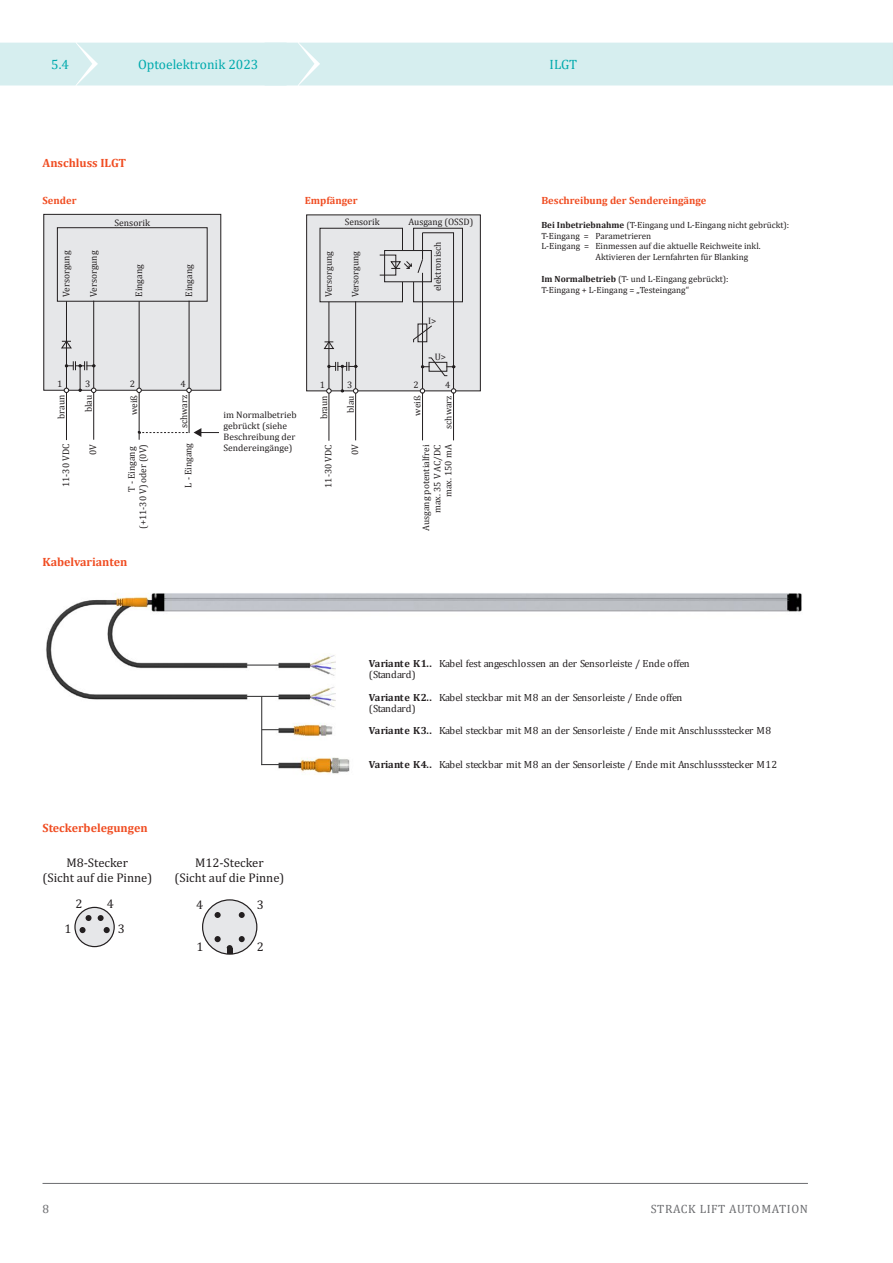
<style>
.page{position:relative;width:893px;height:1263px;background:#fff}
.page>*{position:absolute;margin:0;border:0;box-sizing:border-box;transform-origin:0 0}
.t1{font:13.5px "Cambria";color:#00aaad}
.t2{font:12.75px/15px "Cambria";color:#231f20;text-align:center}
.t3{font:700 12px "Cambria";color:#f04d22}
.t4{font:12px "Cambria";letter-spacing:.05em;color:#6c6d70}
.t5{font:700 10.5px "Cambria";color:#f04d22}
.t6{font:10.35px/11.2px "Cambria";color:#231f20}
.t7{font:9.6px/11.2px "Cambria";color:#231f20;text-align:right}
.t8{font:9.45px/11.1px "Cambria";color:#231f20}
.t9{font:9px/10.8px "Cambria";color:#231f20}
.s1{font-weight:700}
</style>
<div class="page">
<hr style="left:43px;top:1183px;width:765px;height:1px;background:#6c6d70">
<div style="left:0;top:43px;width:893px;height:42px;background:#d6eeef"></div>
<div style="left:44px;top:214px;width:177px;height:176px;background:#e6e7e9"></div>
<div style="left:43px;top:214px;width:178px;height:177px;border:1px solid #231f20"></div>
<div style="left:57px;top:227px;width:151px;height:75px;border:1px solid #231f20"></div>
<hr style="left:139px;top:301px;width:1px;height:89px;background:#231f20">
<hr style="left:66px;top:301px;width:1px;height:89px;background:#231f20">
<svg style="left:61px;top:340px;width:11px;height:9px"></svg>
<svg style="left:136px;top:388px;width:6px;height:5px"></svg>
<svg style="left:186px;top:388px;width:6px;height:5px"></svg>
<hr style="left:93px;top:301px;width:1px;height:89px;background:#231f20">
<hr style="left:66px;top:392px;width:1px;height:48px;background:#231f20">
<hr style="left:139px;top:392px;width:1px;height:47px;background:#231f20">
<hr style="left:189px;top:392px;width:1px;height:41px;background:#231f20">
<hr style="left:93px;top:392px;width:1px;height:47px;background:#231f20">
<hr style="left:189px;top:301px;width:1px;height:87px;background:#231f20">
<svg style="left:64px;top:361px;width:32px;height:32px"></svg>
<svg style="left:138px;top:428px;width:80px;height:9px"></svg>
<div style="left:307px;top:215px;width:173px;height:176px;background:#e6e7e9"></div>
<div style="left:306px;top:214px;width:175px;height:177px;border:1px solid #231f20"></div>
<div style="left:413px;top:228px;width:50px;height:74px;border:1px solid #231f20"></div>
<div style="left:320px;top:228px;width:83px;height:74px;border:1px solid #231f20"></div>
<div style="left:384px;top:250px;width:48px;height:32px;border:1px solid #231f20"></div>
<hr style="left:328px;top:302px;width:1px;height:89px;background:#231f20">
<svg style="left:323px;top:340px;width:11px;height:10px"></svg>
<hr style="left:355px;top:302px;width:1px;height:89px;background:#231f20">
<hr style="left:328px;top:393px;width:1px;height:47px;background:#231f20">
<hr style="left:422px;top:393px;width:1px;height:47px;background:#231f20">
<hr style="left:453px;top:393px;width:1px;height:47px;background:#231f20">
<hr style="left:355px;top:393px;width:1px;height:47px;background:#231f20">
<svg style="left:390px;top:232px;width:66px;height:162px"></svg>
<svg style="left:326px;top:362px;width:32px;height:32px"></svg>
<div style="left:203px;top:900px;width:54px;height:54px;background:#e6e7e9;border-radius:50%"></div>
<div style="left:202px;top:899px;width:55px;height:56px;border:1px solid #231f20;border-radius:50%"></div>
<svg style="left:215px;top:936px;width:6px;height:6px"></svg>
<svg style="left:215px;top:912px;width:6px;height:6px"></svg>
<svg style="left:239px;top:912px;width:6px;height:6px"></svg>
<svg style="left:239px;top:936px;width:6px;height:6px"></svg>
<svg style="left:227px;top:945px;width:6px;height:9px"></svg>
<div style="left:75px;top:907px;width:39px;height:39px;background:#e6e7e9;border-radius:50%"></div>
<div style="left:74px;top:907px;width:41px;height:40px;border:1px solid #231f20;border-radius:50%"></div>
<svg style="left:80px;top:927px;width:6px;height:6px"></svg>
<svg style="left:86px;top:915px;width:6px;height:6px"></svg>
<svg style="left:98px;top:915px;width:6px;height:6px"></svg>
<svg style="left:104px;top:927px;width:6px;height:6px"></svg>
<img style="left:46px;top:593px;width:756px;height:182px">
<svg style="left:262px;top:729px;width:17px;height:1px"></svg>
<hr style="left:247px;top:696px;width:32px;height:1px;background:#3e3e3f">
<hr style="left:261px;top:696px;width:1px;height:69px;background:#3e3e3f">
<svg style="left:262px;top:764px;width:17px;height:1px"></svg>
<hr style="left:247px;top:664px;width:32px;height:2px;background:#3e3e3f">
<h1 class="t1" style="left:51px;top:57px;width:19px">5.4</h1>
<h1 class="t1" style="left:138px;top:57px;width:122px">Optoelektronik 2023</h1>
<h1 class="t1" style="left:550px;top:57px;width:29px">ILGT</h1>
<p class="t3" style="left:43px;top:154px;width:85px">Anschluss ILGT</p>
<p class="t5" style="left:43px;top:193px;width:36px">Sender</p>
<p class="t5" style="left:305px;top:193px;width:54px">Empfänger</p>
<p class="t7" style="left:61px;top:297px;width:48px;rotate:-90deg">Versorgung</p>
<p class="t7" style="left:88px;top:297px;width:48px;rotate:-90deg">Versorgung</p>
<p class="t8" style="left:114px;top:217px;width:37px">Sensorik</p>
<p class="t7" style="left:133px;top:297px;width:34px;rotate:-90deg">Eingang</p>
<p class="t7" style="left:183px;top:297px;width:34px;rotate:-90deg">Eingang</p>
<p class="t8" style="left:323px;top:297px;width:48px;rotate:-90deg">Versorgung</p>
<p class="t8" style="left:345px;top:216px;width:36px">Sensorik</p>
<p class="t8" style="left:350px;top:297px;width:48px;rotate:-90deg">Versorgung</p>
<p class="t8" style="left:408px;top:216px;width:66px">Ausgang (OSSD)</p>
<p class="t8" style="left:432px;top:291px;width:51px;rotate:-90deg">elektronisch</p>
<p class="t8" style="left:428px;top:315px;width:10px">I&gt;</p>
<p class="t8" style="left:435px;top:351px;width:13px">U&gt;</p>
<p class="t8" style="left:57px;top:378px;width:7px">1</p>
<p class="t8" style="left:85px;top:378px;width:7px">3</p>
<p class="t7" style="left:83px;top:412px;width:19px;rotate:-90deg">blau</p>
<p class="t7" style="left:128px;top:415px;width:21px;rotate:-90deg">weiß</p>
<p class="t8" style="left:130px;top:378px;width:7px">2</p>
<p class="t8" style="left:180px;top:378px;width:7px">4</p>
<p class="t7" style="left:178px;top:428px;width:35px;rotate:-90deg">schwarz</p>
<p class="t7" style="left:55px;top:419px;width:25px;rotate:-90deg">braun</p>
<p class="t7" style="left:60px;top:487px;width:45px;rotate:-90deg">11-30 VDC</p>
<p class="t7" style="left:87px;top:455px;width:12px;rotate:-90deg">0V</p>
<p class="t7" style="left:126px;top:529px;width:86px;rotate:-90deg">T - Eingang<br>(+11-30 V) oder (0V)</p>
<p class="t7" style="left:183px;top:487px;width:46px;rotate:-90deg">L - Eingang</p>
<p class="t8" style="left:224px;top:409px;width:75px">im Normalbetrieb gebrückt (siehe<br>Beschreibung der<br>Sendereingänge)</p>
<p class="t8" style="left:320px;top:379px;width:7px">1</p>
<p class="t8" style="left:347px;top:379px;width:7px">3</p>
<p class="t8" style="left:345px;top:413px;width:19px;rotate:-90deg">blau</p>
<p class="t8" style="left:318px;top:419px;width:25px;rotate:-90deg">braun</p>
<p class="t8" style="left:413px;top:379px;width:7px">2</p>
<p class="t8" style="left:445px;top:379px;width:7px">4</p>
<p class="t8" style="left:443px;top:429px;width:35px;rotate:-90deg">schwarz</p>
<p class="t8" style="left:412px;top:416px;width:22px;rotate:-90deg">weiß</p>
<p class="t8" style="left:323px;top:488px;width:45px;rotate:-90deg">11-30 VDC</p>
<p class="t8" style="left:349px;top:455px;width:12px;rotate:-90deg">0V</p>
<p class="t8" style="left:420px;top:531px;width:88px;text-align:right;rotate:-90deg">Ausgang potentialfrei max. 35 V AC/DC max. 150 mA</p>
<p class="t3" style="left:43px;top:553px;width:86px">Kabelvarianten</p>
<p class="t5" style="left:541px;top:193px;width:167px">Beschreibung der Sendereingänge</p>
<p class="t9" style="left:541px;top:219px;width:249px"><span class="s1">Bei Inbetriebnahme</span> (T-Eingang und L-Eingang nicht gebrückt):</p>
<p class="t9" style="left:541px;top:230px;width:111px">T-Eingang = Parametrieren</p>
<p class="t9" style="left:541px;top:241px;width:221px">L-Eingang = Einmessen auf die aktuelle Reichweite inkl.</p>
<p class="t9" style="left:595px;top:252px;width:154px">Aktivieren der Lernfahrten für Blanking</p>
<p class="t9" style="left:541px;top:273px;width:189px"><span class="s1">Im Normalbetrieb</span> (T- und L-Eingang gebrückt):<br>T-Eingang + L-Eingang = „Testeingang“</p>
<p class="t3" style="left:43px;top:819px;width:107px">Steckerbelegungen</p>
<p class="t2" style="left:43px;top:856px;width:111px">M8-Stecker<br>(Sicht auf die Pinne)</p>
<p class="t2" style="left:76px;top:898px;width:9px">2</p>
<p class="t2" style="left:107px;top:898px;width:9px">4</p>
<p class="t2" style="left:64px;top:922px;width:9px">1</p>
<p class="t2" style="left:118px;top:922px;width:9px">3</p>
<p class="t2" style="left:175px;top:856px;width:111px">M12-Stecker<br>(Sicht auf die Pinne)</p>
<p class="t2" style="left:196px;top:898px;width:9px">4</p>
<p class="t2" style="left:257px;top:898px;width:9px">3</p>
<p class="t2" style="left:257px;top:940px;width:9px">2</p>
<p class="t2" style="left:196px;top:940px;width:9px">1</p>
<p class="t6" style="left:369px;top:658px;width:322px"><span class="s1">Variante K1..</span> Kabel fest angeschlossen an der Sensorleiste / Ende offen (Standard)</p>
<p class="t6" style="left:369px;top:691px;width:315px"><span class="s1">Variante K2..</span> Kabel steckbar mit M8 an der Sensorleiste / Ende offen (Standard)</p>
<p class="t6" style="left:369px;top:725px;width:404px"><span class="s1">Variante K3..</span> Kabel steckbar mit M8 an der Sensorleiste / Ende mit Anschlussstecker M8</p>
<p class="t6" style="left:369px;top:758px;width:410px"><span class="s1">Variante K4..</span> Kabel steckbar mit M8 an der Sensorleiste / Ende mit Anschlussstecker M12</p>
<p class="t4" style="left:43px;top:1202px;width:8px">8</p>
<p class="t4" style="left:651px;top:1202px;width:159px">STRACK LIFT AUTOMATION</p>
</div>
